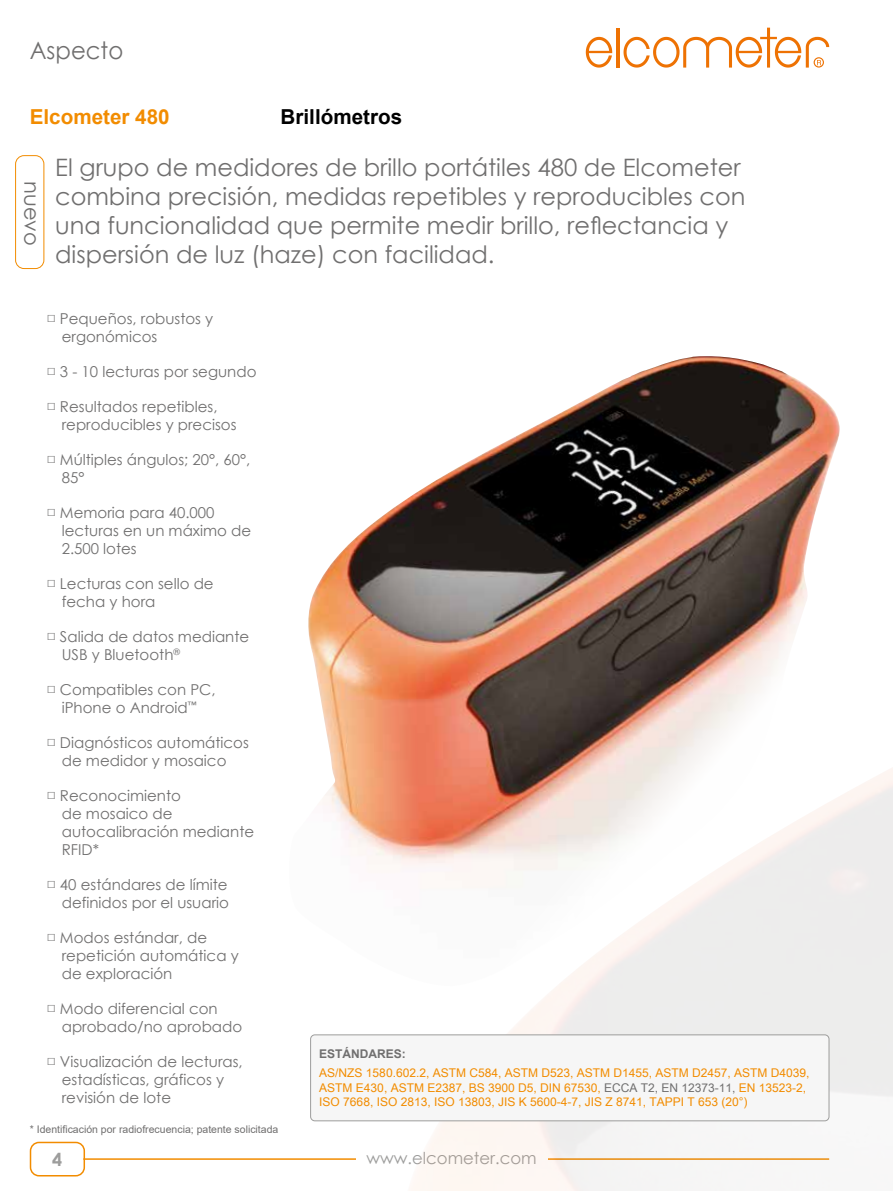
<style>
.page{position:relative;width:893px;height:1191px;background:#fff}
.page>*{position:absolute;margin:0;border:0;box-sizing:border-box;transform-origin:0 0}
.t1{font:24px/28.8px "Century Gothic";color:#706f6f}
.t2{font:24px "Century Gothic";color:#706f6f;scale:.95 1}
.t3{font:21px "Century Gothic";color:#706f6f}
.t4{font:700 20.7px "Arial";color:#f28c00}
.t5{font:700 20.7px "Arial";color:#000}
.t6{font:700 18px "Century Gothic";color:#9d9d9c}
.t7{font:16.5px "Century Gothic";color:#9d9d9c}
.t8{font:15px/18px "Century Gothic";color:#706f6f}
.t9{font:12px/14.4px "Arial Unicode MS";color:#f28c00}
.t10{font:700 12px "Arial";color:#706f6f}
.t11{font:10.5px "Arial";color:#706f6f}
.s1{color:#706f6f}
</style>
<div class="page">
<hr style="left:616px;top:28px;width:3px;height:40px;background:#ee7203">
<svg style="left:586px;top:37px;width:26px;height:31px"></svg>
<svg style="left:623px;top:28px;width:206px;height:40px"></svg>
<div style="left:30px;top:1141px;width:55px;height:35px;border:2px solid #f28c00;border-radius:9px"></div>
<hr style="left:83px;top:1158px;width:746px;height:1px;background:#f28c00">
<div style="left:356px;top:1139px;width:192px;height:32px;background:#fff"></div>
<img style="left:407px;top:768px;width:486px;height:423px">
<div style="left:311px;top:1034px;width:518px;height:86px;background:#f6f6f6;border-radius:4px"></div>
<div style="left:310px;top:1034px;width:519px;height:87px;border:1px solid #9d9d9c;border-radius:4px"></div>
<div style="left:15px;top:155px;width:29px;height:114px;border:1px solid #f28c00;border-radius:9px"></div>
<img style="left:308px;top:356px;width:532px;height:630px">
<h1 class="t2" style="left:30px;top:34px;width:100px">Aspecto</h1>
<h3 class="t4" style="left:30px;top:103px;width:141px">Elcometer 480</h3>
<h3 class="t5" style="left:281px;top:103px;width:123px">Brillómetros</h3>
<h1 class="t1" style="left:55px;top:153px;width:692px">El grupo de medidores de brillo portátiles 480 de Elcometer combina precisión, medidas repetibles y reproducibles con una funcionalidad que permite medir brillo, reflectancia y dispersión de luz (haze) con facilidad.</h1>
<h2 class="t3" style="left:47px;top:181px;width:66px;rotate:90deg">nuevo</h2>
<p class="t8" style="left:62px;top:309px;width:153px;text-indent:-15px">□ Pequeños, robustos y ergonómicos</p>
<p class="t8" style="left:47px;top:362px;width:211px">□ 3 - 10 lecturas por segundo</p>
<p class="t8" style="left:62px;top:397px;width:176px;text-indent:-15px">□ Resultados repetibles, reproducibles y precisos</p>
<p class="t8" style="left:62px;top:450px;width:190px;text-indent:-15px">□ Múltiples ángulos; 20°, 60°,<br>85°</p>
<p class="t8" style="left:62px;top:503px;width:191px;text-indent:-15px">□ Memoria para 40.000 lecturas en un máximo de<br>2.500 lotes</p>
<p class="t8" style="left:62px;top:574px;width:153px;text-indent:-15px">□ Lecturas con sello de fecha y hora</p>
<p class="t8" style="left:62px;top:627px;width:189px;text-indent:-15px">□ Salida de datos mediante<br>USB y Bluetooth<sup>®</sup></p>
<p class="t8" style="left:47px;top:680px;width:170px;text-align:center">□ Compatibles con PC, iPhone o Android<sup>™</sup></p>
<p class="t8" style="left:47px;top:733px;width:204px;text-align:center">□ Diagnósticos automáticos de medidor y mosaico</p>
<p class="t8" style="left:62px;top:786px;width:194px;text-indent:-15px">□ Reconocimiento<br>de mosaico de autocalibración mediante<br>RFID*</p>
<p class="t8" style="left:47px;top:875px;width:184px;text-align:right">□ 40 estándares de límite definidos por el usuario</p>
<p class="t8" style="left:62px;top:928px;width:178px;text-indent:-15px">□ Modos estándar, de repetición automática y de exploración</p>
<p class="t8" style="left:62px;top:999px;width:182px;text-indent:-15px">□ Modo diferencial con aprobado/no aprobado</p>
<p class="t8" style="left:62px;top:1052px;width:182px;text-indent:-15px">□ Visualización de lecturas, estadísticas, gráficos y revisión de lote</p>
<p class="t11" style="left:30px;top:1121px;width:250px">* Identificación por radiofrecuencia; patente solicitada</p>
<p class="t10" style="left:319px;top:1045px;width:88px">ESTÁNDARES:</p>
<p class="t9" style="left:319px;top:1065px;width:492px">AS/NZS 1580.602.2, ASTM C584, ASTM D523, ASTM D1455, ASTM D2457, ASTM D4039,<br>ASTM E430, ASTM E2387, BS 3900 D5, DIN 67530, <span class="s1">ECCA T2, EN 12373-11,</span> EN 13523-2,<br>ISO 7668, ISO 2813, ISO 13803, JIS K 5600-4-7, JIS Z 8741, TAPPI T 653 (20°)</p>
<p class="t6" style="left:52px;top:1145px;width:12px">4</p>
<p class="t7" style="left:366px;top:1146px;width:172px">www.elcometer.com</p>
</div>
